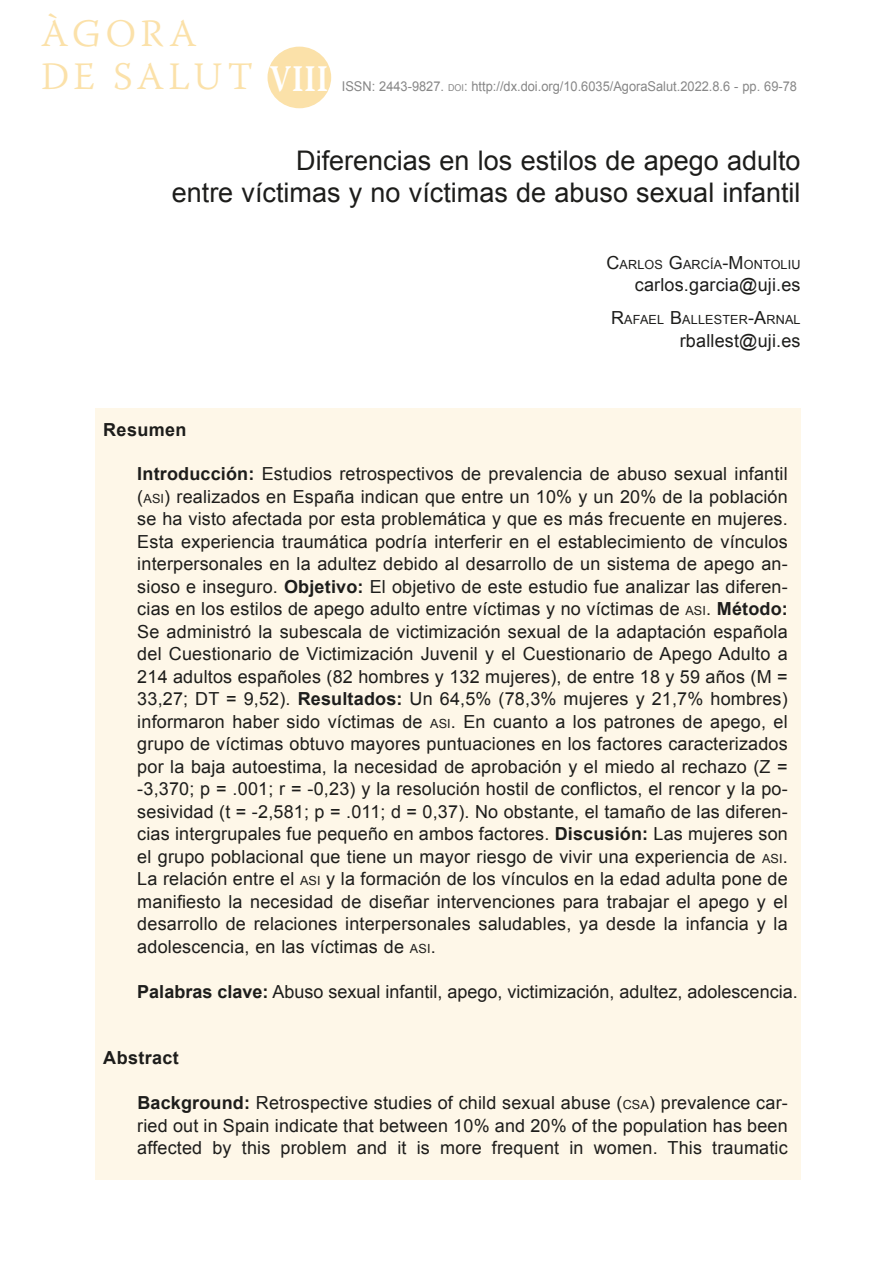
<style>
.page{position:relative;width:894px;height:1266px;background:#fff}
.page>*{position:absolute;margin:0;border:0;box-sizing:border-box;transform-origin:0 0}
.t1{font:300 38.7px/42.6px "Warnock Pro";letter-spacing:.11em;color:#fbe1a9}
.t2{font:27px/32.4px "Arial";color:#1d1d1b;text-align:right}
.t3{font:18px/22.5px "Arial";letter-spacing:.01em;color:#1d1d1b;text-align:justify}
.t4{font:700 18px "Arial";letter-spacing:.02em;color:#1d1d1b}
.t5{font:13.5px "Arial";color:#878787;scale:.95 1}
.t6{font:12.6px "Arial";letter-spacing:.015em;color:#1d1d1b}
.s1{font-weight:700;font-size:37.5px;color:#fff}
.s2{font-style:inherit}
.s3{font-size:9.45px}
.s4{font-size:18px}
.s5{font-weight:700}
.s6{font-size:12.6px}
</style>
<div class="page">
<div style="left:268px;top:47px;width:63px;height:61px;background:#fbe1a9;border-radius:50%"></div>
<div style="left:95px;top:408px;width:706px;height:771px;background:#fef7e8"></div>
<h1 class="t1" style="left:41px;top:12px;width:289px">ÀGORA<br>DE SALUT <span class="s1">VIII</span></h1>
<p class="t5" style="left:342px;top:78px;width:481px">ISSN: 2443-9827<span class="s2">.</span> <span class="s3">DOI</span><span class="s2">:</span> http://dx.doi.org/10.6035/AgoraSalut.2022.8.6 - pp. 69-78</p>
<h2 class="t2" style="left:172px;top:144px;width:630px">Diferencias en los estilos de apego adulto<br>entre víctimas y no víctimas de abuso sexual infantil</h2>
<p class="t6" style="left:606px;top:256px;width:196px"><span class="s4">C</span>ARLOS <span class="s4">G</span>ARCÍA<span class="s4">-M</span> ONTOLIU</p>
<p class="t3" style="left:635px;top:274px;width:167px">carlos.garcia@uji.es</p>
<p class="t6" style="left:611px;top:311px;width:191px"><span class="s4">R</span>AFAEL <span class="s4">B</span>ALLESTER<span class="s4">-A</span>RNAL</p>
<p class="t3" style="left:680px;top:329px;width:122px">rballest@uji.es</p>
<p class="t4" style="left:103px;top:417px;width:85px">Resumen</p>
<p class="t3" style="left:137px;top:462px;width:652px"><span class="s5">Introducción:</span> Estudios retrospectivos de prevalencia de abuso sexual infantil (<span class="s6">ASI</span>) realizados en España indican que entre un 10% y un 20% de la población se ha visto afectada por esta problemática y que es más frecuente en mujeres.<br>Esta experiencia traumática podría interferir en el establecimiento de vínculos interpersonales en la adultez debido al desarrollo de un sistema de apego an&shy;sioso e inseguro. <span class="s5">Objetivo:</span> El objetivo de este estudio fue analizar las diferen&shy;cias en los estilos de apego adulto entre víctimas y no víctimas de <span class="s6">ASI</span>. <span class="s5">Método:<br></span>Se administró la subescala de victimización sexual de la adaptación española del Cuestionario de Victimización Juvenil y el Cuestionario de Apego Adulto a 214 adultos españoles (82 hombres y 132 mujeres), de entre 18 y 59 años (M = 33,27; DT = 9,52). <span class="s5">Resultados:</span> Un 64,5% (78,3% mujeres y 21,7% hombres) informaron haber sido víctimas de <span class="s6">ASI</span>. En cuanto a los patrones de apego, el grupo de víctimas obtuvo mayores puntuaciones en los factores caracterizados por la baja autoestima, la necesidad de aprobación y el miedo al rechazo (Z = -3,370; p = .001; r = -0,23) y la resolución hostil de conflictos, el rencor y la po&shy;sesividad (t = -2,581; p = .011; d = 0,37). No obstante, el tamaño de las diferen&shy;cias intergrupales fue pequeño en ambos factores. <span class="s5">Discusión:</span> Las mujeres son el grupo poblacional que tiene un mayor riesgo de vivir una experiencia de <span class="s6">ASI</span>.<br>La relación entre el <span class="s6">ASI</span> y la formación de los vínculos en la edad adulta pone de manifiesto la necesidad de diseñar intervenciones para trabajar el apego y el desarrollo de relaciones interpersonales saludables, ya desde la infancia y la adolescencia, en las víctimas de <span class="s6">ASI</span>.</p>
<p class="t3" style="left:137px;top:980px;width:662px"><span class="s5">Palabras clave:</span> Abuso sexual infantil, apego, victimización, adultez, adolescencia.</p>
<p class="t4" style="left:103px;top:1046px;width:77px">Abstract</p>
<p class="t3" style="left:137px;top:1091px;width:652px"><span class="s5">Background:</span> Retrospective studies of child sexual abuse (<span class="s6">CSA</span>) prevalence car&shy;ried out in Spain indicate that between 10% and 20% of the population has been affected by this problem and it is more frequent in women. This traumatic</p>
</div>
